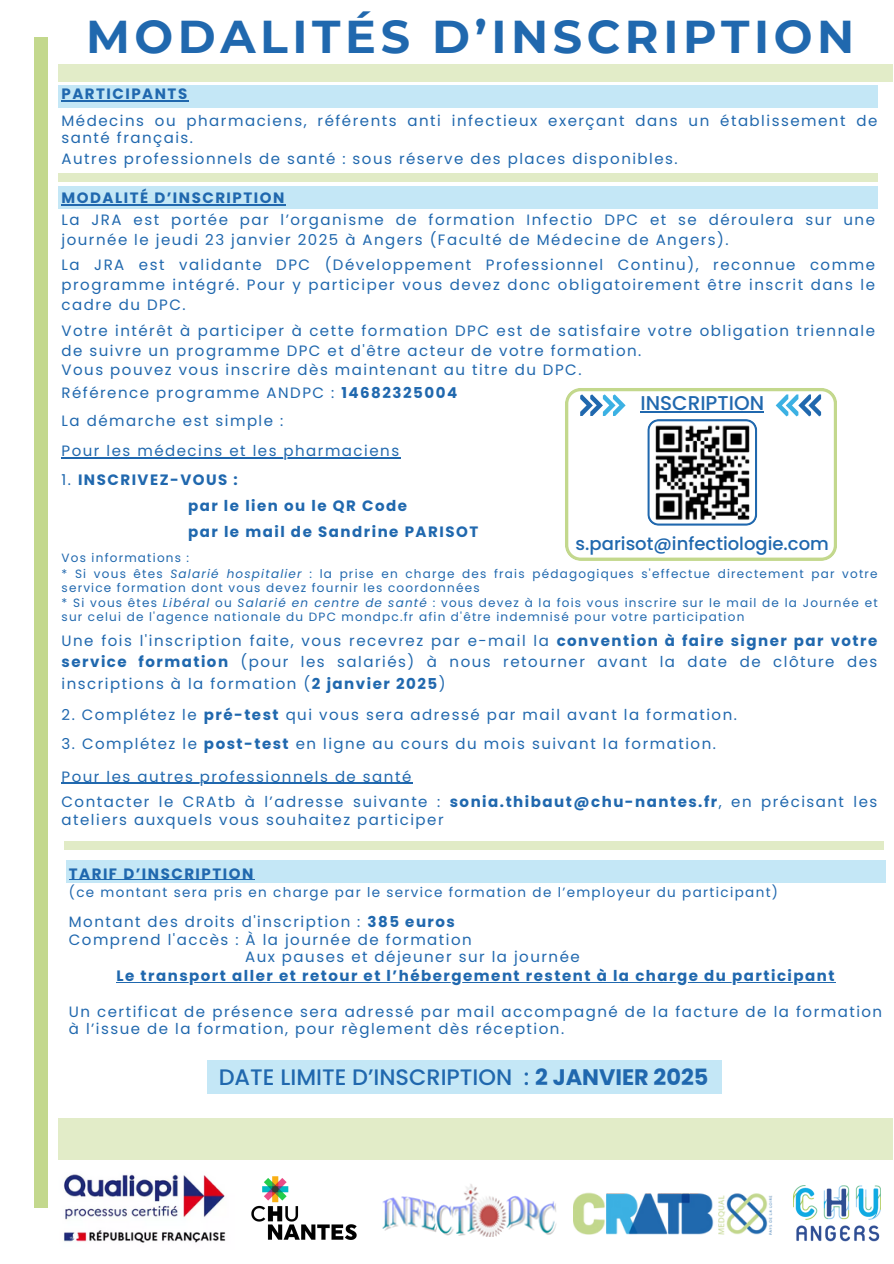
<style>
.page{position:relative;width:894px;height:1264px;background:#fff}
.page>*{position:absolute;margin:0;border:0;box-sizing:border-box;transform-origin:0 0}
.t1{font:700 45.9px "Montserrat";letter-spacing:.1em;color:#2068ae}
.t2{font:500 22.35px "Poppins";color:#2068ae}
.t3{font:500 19.95px "Poppins";color:#2068ae}
.t4{font:500 18px "Poppins";color:#2068ae}
.t5{font:15px/20px "Poppins";letter-spacing:.1em;color:#2068ae}
.t6{font:700 15px/26px "Poppins";letter-spacing:.1em;color:#2068ae}
.t7{font:13.5px "Poppins";letter-spacing:.1em;color:#2068ae}
.t8{font:12px/14.5px "Poppins";letter-spacing:.1em;color:#2068ae}
.s1{font-weight:700}
.s2{font-weight:400}
.s3{font-style:italic}
</style>
<div class="page">
<img style="left:573px;top:1192px;width:200px;height:42px">
<img style="left:793px;top:1185px;width:87px;height:57px">
<img style="left:251px;top:1176px;width:106px;height:64px">
<div style="left:58px;top:86px;width:819px;height:22px;background:#c4e7f6"></div>
<div style="left:58px;top:1117px;width:834px;height:42px;background:#e2ecc8"></div>
<img style="left:382px;top:1184px;width:174px;height:52px">
<div style="left:35px;top:37px;width:13px;height:1170px;background:#c3d88d"></div>
<div style="left:58px;top:186px;width:819px;height:22px;background:#c4e7f6"></div>
<hr style="left:62px;top:457px;width:338px;height:1px;background:#2068ae">
<hr style="left:62px;top:782px;width:350px;height:1px;background:#2068ae">
<div style="left:66px;top:860px;width:820px;height:22px;background:#c4e7f6"></div>
<div style="left:64px;top:841px;width:819px;height:9px;background:#e1ebc6"></div>
<div style="left:58px;top:173px;width:819px;height:9px;background:#e1ebc6"></div>
<svg style="left:565px;top:388px;width:271px;height:173px"></svg>
<svg style="left:647px;top:419px;width:110px;height:107px"></svg>
<hr style="left:640px;top:411px;width:123px;height:1px;background:#2068ae">
<div style="left:207px;top:1060px;width:514px;height:34px;background:#c4e7f6"></div>
<img style="left:63px;top:1174px;width:163px;height:69px">
<div style="left:58px;top:64px;width:834px;height:17px;background:#e2ecc8"></div>
<hr style="left:62px;top:204px;width:224px;height:1px;background:#2068ae">
<hr style="left:69px;top:879px;width:186px;height:1px;background:#2068ae">
<hr style="left:116px;top:982px;width:719px;height:1px;background:#2068ae">
<hr style="left:62px;top:100px;width:127px;height:1px;background:#2068ae">
<svg style="left:580px;top:394px;width:45px;height:22px"></svg>
<svg style="left:775px;top:395px;width:45px;height:21px"></svg>
<p class="t1" style="left:86px;top:8px;width:769px">MODALITÉS D’INSCRIPTION</p>
<p class="t6" style="left:62px;top:81px;width:127px">PARTICIPANTS</p>
<h2 class="t5" style="left:62px;top:112px;width:817px;line-height:16.8px">Médecins ou pharmaciens, référents anti infectieux exerçant dans un établissement de santé français.</h2>
<p class="t5" style="left:62px;top:149px;width:617px">Autres professionnels de santé : sous réserve des places disponibles.</p>
<p class="t6" style="left:62px;top:185px;width:224px">MODALITÉ D’INSCRIPTION</p>
<p class="t5" style="left:62px;top:210px;width:814px">La JRA est portée par l’organisme de formation Infectio DPC et se déroulera sur une journée le jeudi 23 janvier 2025 à Angers (Faculté de Médecine de Angers).</p>
<p class="t5" style="left:62px;top:255px;width:814px;text-align:justify">La JRA est validante DPC (Développement Professionnel Continu), reconnue comme programme intégré. Pour y participer vous devez donc obligatoirement être inscrit dans le cadre du DPC.</p>
<p class="t5" style="left:62px;top:320px;width:814px">Votre intérêt à participer à cette formation DPC est de satisfaire votre obligation triennale de suivre un programme DPC et d'être acteur de votre formation.<br>Vous pouvez vous inscrire dès maintenant au titre du DPC.</p>
<p class="t5" style="left:62px;top:383px;width:397px">Référence programme ANDPC : <span class="s1">14682325004</span></p>
<p class="t3" style="left:640px;top:389px;width:125px">INSCRIPTION</p>
<p class="t5" style="left:62px;top:405px;width:339px;line-height:30.5px">La démarche est simple :<br>Pour les médecins et les pharmaciens</p>
<p class="t6" style="left:188px;top:466px;width:292px;text-indent:-126px"><span class="s2">1.</span> INSCRIVEZ-VOUS :<br>par le lien ou le QR Code<br>par le mail de Sandrine PARISOT</p>
<p class="t8" style="left:62px;top:549px;width:817px;line-height:16px">Vos informations :<br>* Si vous êtes <span class="s3">Salarié hospitalier</span> : la prise en charge des frais pédagogiques s'effectue directement par votre</p>
<p class="t8" style="left:62px;top:581px;width:817px">service formation dont vous devez fournir les coordonnées<br>* Si vous êtes <span class="s3">Libéral</span> ou <span class="s3">Salarié en centre de santé</span> : vous devez à la fois vous inscrire sur le mail de la Journée et sur celui de l'agence nationale du DPC mondpc.fr afin d'être indemnisé pour votre participation</p>
<p class="t5" style="left:62px;top:630px;width:817px;line-height:21.5px;text-align:justify">Une fois l'inscription faite, vous recevrez par e-mail la <span class="s1">convention à faire signer par votre service formation</span> (pour les salariés) à nous retourner avant la date de clôture des inscriptions à la formation (<span class="s1">2 janvier 2025</span>)</p>
<p class="t5" style="left:62px;top:704px;width:676px">2. Complétez le <span class="s1">pré-test</span> qui vous sera adressé par mail avant la formation.</p>
<p class="t5" style="left:62px;top:727px;width:655px;line-height:32.5px">3. Complétez le <span class="s1">post-test</span> en ligne au cours du mois suivant la formation.<br>Pour les autres professionnels de santé</p>
<p class="t5" style="left:62px;top:792px;width:817px;line-height:18.3px">Contacter le CRAtb à l’adresse suivante : <span class="s1">sonia.thibaut@chu-nantes.fr</span>, en précisant les ateliers auxquels vous souhaitez participer</p>
<h4 class="t4" style="left:575px;top:531px;width:255px">s.parisot@infectiologie.com</h4>
<p class="t6" style="left:69px;top:860px;width:186px">TARIF D’INSCRIPTION</p>
<p class="t7" style="left:69px;top:882px;width:710px">(ce montant sera pris en charge par le service formation de l’employeur du participant)</p>
<p class="t5" style="left:69px;top:912px;width:387px">Montant des droits d'inscription : <span class="s1">385 euros</span></p>
<p class="t5" style="left:69px;top:929px;width:404px">Comprend l'accès : À la journée de formation</p>
<p class="t5" style="left:245px;top:946px;width:336px">Aux pauses et déjeuner sur la journée</p>
<p class="t6" style="left:116px;top:963px;width:719px">Le transport aller et retour et l’hébergement restent à la charge du participant</p>
<p class="t5" style="left:69px;top:1002px;width:814px;line-height:17.2px">Un certificat de présence sera adressé par mail accompagné de la facture de la formation à l’issue de la formation, pour règlement dès réception.</p>
<p class="t2" style="left:219px;top:1061px;width:491px">DATE LIMITE D’INSCRIPTION : <span class="s1">2 JANVIER 2025</span></p>
</div>
